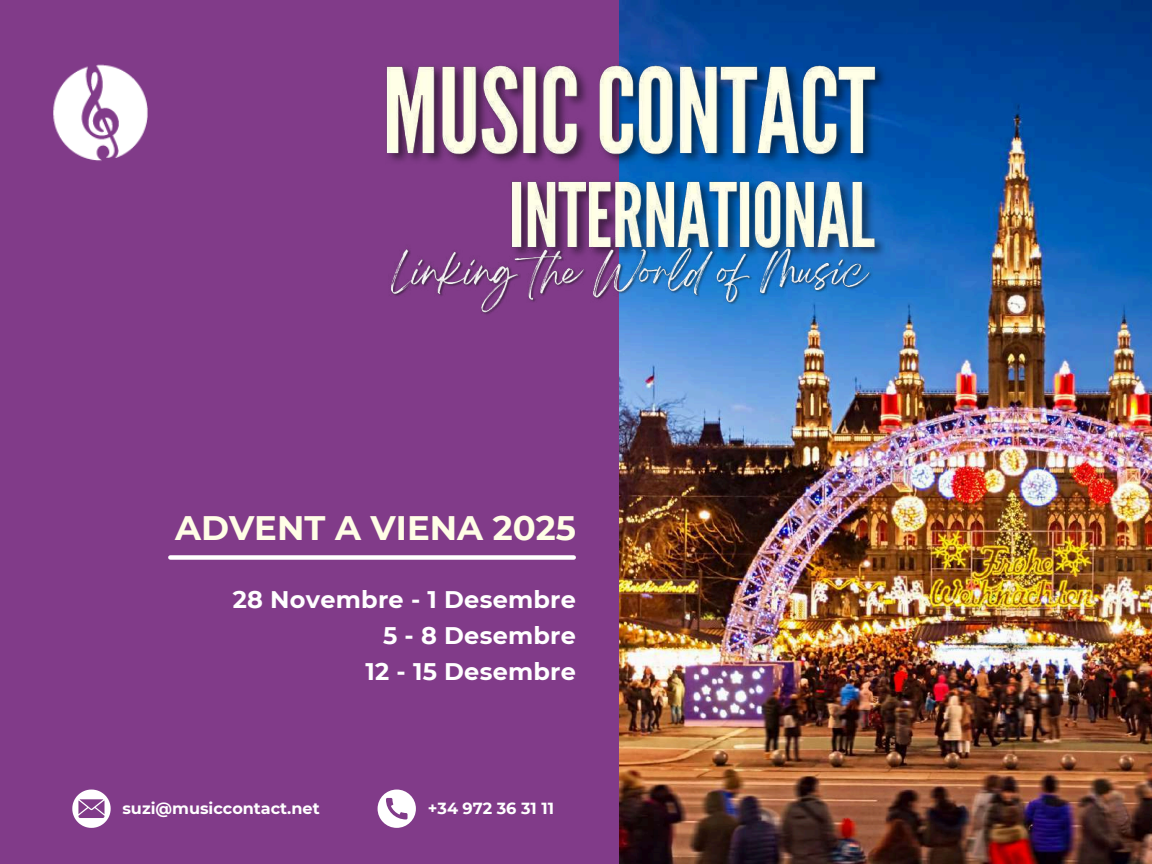
<style>
.page{position:relative;width:1152px;height:864px;background:#813b89}
.page>*{position:absolute;margin:0;border:0;box-sizing:border-box;transform-origin:0 0}
.t1{font:700 33.9px "Montserrat";color:#fffee6}
.t2{font:700 24px/36px "Montserrat";letter-spacing:.01em;color:#fff;text-align:right}
.t3{font:700 16.05px "Montserrat";color:#fff}
</style>
<div class="page">
<img style="left:620px;top:0;width:532px;height:864px">
<img style="left:53px;top:64px;width:94px;height:97px">
<svg style="left:378px;top:790px;width:38px;height:38px"></svg>
<svg style="left:72px;top:790px;width:39px;height:38px"></svg>
<div style="left:170px;top:555px;width:404px;height:5px;background:#fff"></div>
<img style="left:386px;top:44px;width:507px;height:227px">
<img style="left:388px;top:239px;width:487px;height:79px">
<h1 class="t1" style="left:175px;top:507px;width:402px">ADVENT A VIENA 2025</h1>
<p class="t2" style="left:233px;top:581px;width:345px">28 Novembre - 1 Desembre<br>5 - 8 Desembre<br>12 - 15 Desembre</p>
<p class="t3" style="left:122px;top:799px;width:199px">suzi@musiccontact.net</p>
<p class="t3" style="left:428px;top:799px;width:128px">+34 972 36 31 11</p>
</div>
